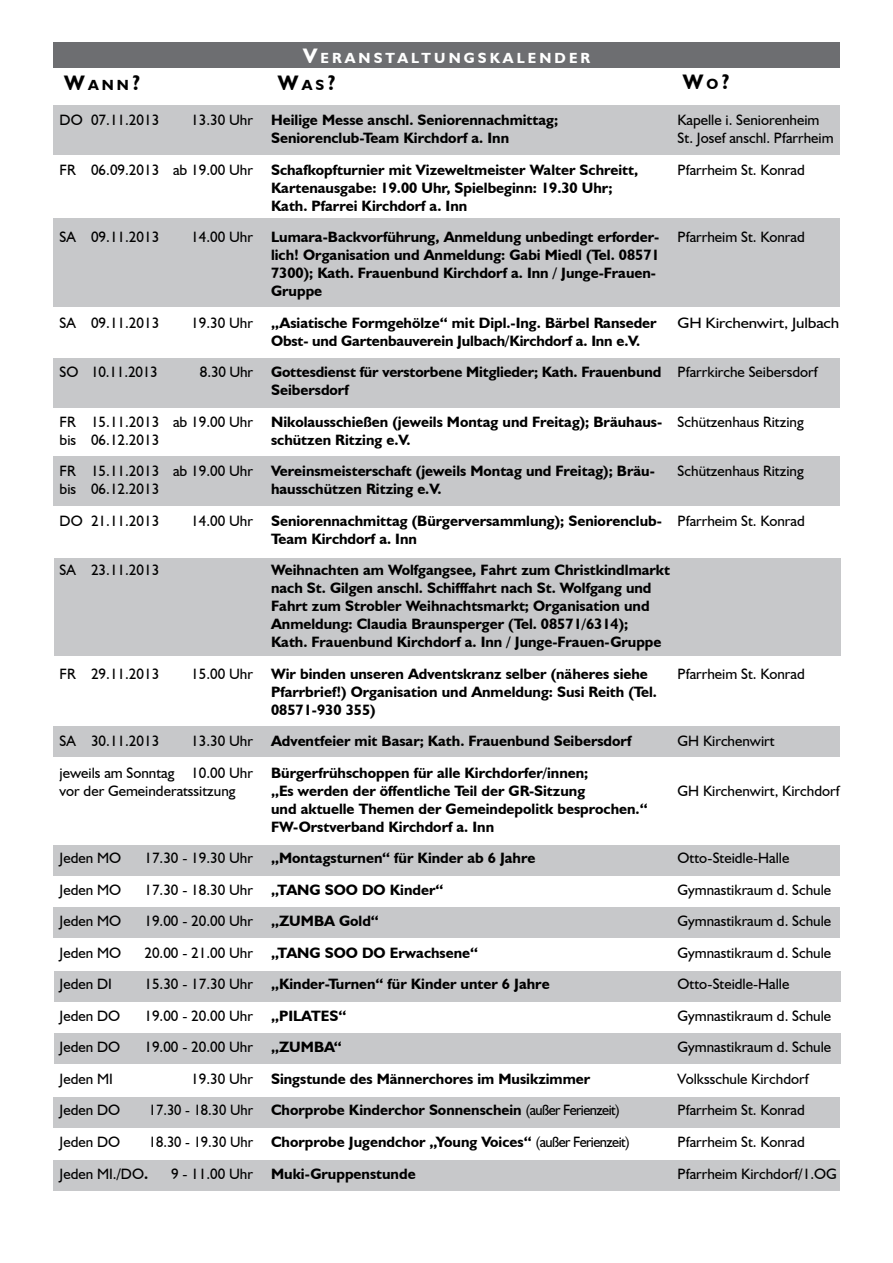
<style>
.page{position:relative;width:893px;height:1263px;background:#fff}
.page>*{position:absolute;margin:0;border:0;box-sizing:border-box;transform-origin:0 0}
.t1{font:700 21px "Humanist 521 BT";color:#000}
.t2{font:700 15px/18px "Humanist 521 BT";color:#000}
.t3{font:15px/18px "Humanist 521 BT";color:#000}
.t4{font:15px "Humanist 521 BT";letter-spacing:-.04em;color:#000;scale:.96 1}
.t5{font:15px "Humanist 521 BT";color:#000;scale:1.12 1}
.t6{font:700 14.7px "Humanist 521 BT";letter-spacing:.215em;color:#fff}
.t7{font:700 14.7px "Humanist 521 BT";color:#000}
.s1{font-size:21px}
.s2{font-size:14.7px}
.s3{font-weight:400}
.s4{font-weight:700}
</style>
<div class="page">
<div style="left:54px;top:105px;width:786px;height:49px;background:#c7c8ca"></div>
<div style="left:54px;top:456px;width:786px;height:49px;background:#c7c8ca"></div>
<div style="left:54px;top:726px;width:786px;height:31px;background:#c7c8ca"></div>
<div style="left:53px;top:845px;width:786px;height:31px;background:#c7c8ca"></div>
<div style="left:54px;top:907px;width:786px;height:30px;background:#c7c8ca"></div>
<div style="left:54px;top:971px;width:786px;height:31px;background:#c7c8ca"></div>
<div style="left:54px;top:1033px;width:786px;height:31px;background:#c7c8ca"></div>
<div style="left:54px;top:1097px;width:786px;height:31px;background:#c7c8ca"></div>
<div style="left:54px;top:1160px;width:786px;height:31px;background:#c7c8ca"></div>
<div style="left:54px;top:358px;width:786px;height:49px;background:#c7c8ca"></div>
<div style="left:54px;top:219px;width:786px;height:88px;background:#c7c8ca"></div>
<div style="left:54px;top:43px;width:786px;height:25px;background:#6d6e71"></div>
<div style="left:54px;top:558px;width:786px;height:98px;background:#c7c8ca"></div>
<p class="t6" style="left:303px;top:49px;width:289px"><span class="s1">V</span>ERANSTALTUNGSKALENDER</p>
<h1 class="t1" style="left:278px;top:69px;width:59px">W<span class="s2">AS</span>?</h1>
<h1 class="t1" style="left:683px;top:69px;width:49px">W<span class="s2">O</span>?</h1>
<p class="t7" style="left:64px;top:76px;width:78px"><span class="s1">W</span>ANN<span class="s1">?</span></p>
<p class="t3" style="left:60px;top:111px;width:101px">DO 07.11.2013</p>
<p class="t2" style="left:191px;top:111px;width:368px"><span class="s3">13.30 Uhr</span> Heilige Messe anschl. Seniorennachmittag;</p>
<p class="t3" style="left:678px;top:111px;width:143px">Kapelle i. Seniorenheim</p>
<p class="t2" style="left:271px;top:129px;width:240px">Seniorenclub-Team Kirchdorf a. Inn</p>
<p class="t3" style="left:678px;top:129px;width:158px">St. Josef anschl. Pfarrheim</p>
<p class="t2" style="left:60px;top:160px;width:580px"><span class="s3">FR 06.09.2013 ab 19.00 Uhr</span> Schafkopfturnier mit Vizeweltmeister Walter Schreitt,</p>
<p class="t3" style="left:678px;top:160px;width:129px">Pfarrheim St. Konrad</p>
<p class="t2" style="left:271px;top:178px;width:343px">Kartenausgabe: 19.00 Uhr, Spielbeginn: 19.30 Uhr;<br>Kath. Pfarrei Kirchdorf a. Inn</p>
<p class="t3" style="left:60px;top:228px;width:101px">SA 09.11.2013</p>
<p class="t2" style="left:191px;top:228px;width:615px"><span class="s3">14.00 Uhr</span> Lumara-Backvorführung, Anmeldung unbedingt erforder- <span class="s3">Pfarrheim St. Konrad</span></p>
<p class="t2" style="left:271px;top:246px;width:390px">lich! Organisation und Anmeldung: Gabi Miedl (Tel. 08571</p>
<p class="t2" style="left:271px;top:264px;width:386px">7300); Kath. Frauenbund Kirchdorf a. Inn / Junge-Frauen-</p>
<p class="t2" style="left:282px;top:282px;width:42px">ruppe</p>
<p class="t3" style="left:60px;top:313px;width:101px">SA 09.11.2013</p>
<p class="t2" style="left:191px;top:313px;width:467px"><span class="s3">19.30 Uhr</span> „Asiatische Formgehölze“ mit Dipl.-Ing. Bärbel Ranseder</p>
<p class="t5" style="left:678px;top:313px;width:146px">GH Kirchenwirt, Julbach</p>
<p class="t2" style="left:271px;top:331px;width:371px">Obst- und Gartenbauverein Julbach/Kirchdorf a. Inn e.V.</p>
<p class="t3" style="left:60px;top:363px;width:100px">SO 10.11.2013</p>
<p class="t2" style="left:271px;top:363px;width:548px;text-indent:-71px"><span class="s3">8.30 Uhr</span> Gottesdienst für verstorbene Mitglieder; Kath. Frauenbund <span class="s3">Pfarrkirche Seibersdorf<br></span>Seibersdorf</p>
<p class="t3" style="left:60px;top:412px;width:746px">FR 15.11.2013 ab 19.00 Uhr <span class="s4">Nikolausschießen (jeweils Montag und Freitag); Bräuhaus-</span> Schützenhaus Ritzing bis 06.12.2013</p>
<p class="t2" style="left:60px;top:424px;width:597px;line-height:31.5px;text-indent:212px">schützen Ritzing e.V.<br><span class="s3">FR 15.11.2013 ab 19.00 Uhr</span> Vereinsmeisterschaft (jeweils Montag und Freitag); Bräu-</p>
<p class="t3" style="left:678px;top:462px;width:128px">Schützenhaus Ritzing</p>
<p class="t3" style="left:60px;top:480px;width:101px">bis 06.12.2013</p>
<p class="t2" style="left:271px;top:480px;width:172px">hausschützen Ritzing e.V.</p>
<p class="t3" style="left:60px;top:511px;width:101px">DO 21.11.2013</p>
<p class="t2" style="left:271px;top:511px;width:535px;text-indent:-80px"><span class="s3">14.00 Uhr</span> Seniorennachmittag (Bürgerversammlung); Seniorenclub- <span class="s3">Pfarrheim St. Konrad<br></span>Team Kirchdorf a. Inn</p>
<p class="t3" style="left:60px;top:561px;width:101px">SA 23.11.2013</p>
<p class="t2" style="left:271px;top:561px;width:401px">Weihnachten am Wolfgangsee, Fahrt zum Christkindlmarkt</p>
<p class="t2" style="left:271px;top:579px;width:382px">nach St. Gilgen anschl. Schifffahrt nach St. Wolfgang und</p>
<p class="t2" style="left:271px;top:597px;width:380px">Fahrt zum Strobler Weihnachtsmarkt; Organisation und</p>
<p class="t2" style="left:282px;top:615px;width:348px">nmeldung: Claudia Braunsperger (Tel. 08571/6314);</p>
<p class="t2" style="left:271px;top:633px;width:392px">Kath. Frauenbund Kirchdorf a. Inn / Junge-Frauen-Gruppe</p>
<p class="t3" style="left:60px;top:664px;width:101px">FR 29.11.2013</p>
<p class="t2" style="left:191px;top:664px;width:458px"><span class="s3">15.00 Uhr</span> Wir binden unseren Adventskranz selber (näheres siehe</p>
<p class="t3" style="left:678px;top:664px;width:129px">Pfarrheim St. Konrad</p>
<p class="t2" style="left:271px;top:682px;width:387px">Pfarrbrief!) Organisation und Anmeldung: Susi Reith (Tel.<br>08571-930 355)</p>
<p class="t3" style="left:60px;top:732px;width:101px">SA 30.11.2013</p>
<p class="t2" style="left:191px;top:732px;width:442px"><span class="s3">13.30 Uhr</span> Adventfeier mit Basar; Kath. Frauenbund Seibersdorf</p>
<p class="t3" style="left:678px;top:732px;width:99px">GH Kirchenwirt</p>
<p class="t3" style="left:60px;top:763px;width:530px">jeweils am Sonntag 10.00 Uhr <span class="s4">Bürgerfrühschoppen für alle Kirchdorfer/innen; </span>vor der Gemeinderatssitzung</p>
<p class="t2" style="left:271px;top:781px;width:316px">„Es werden der öffentliche Teil der GR-Sitzung</p>
<p class="t3" style="left:678px;top:781px;width:164px">GH Kirchenwirt, Kirchdorf</p>
<p class="t2" style="left:271px;top:799px;width:378px">und aktuelle Themen der Gemeindepolitk besprochen.“<br>FW-Orstverband Kirchdorf a. Inn</p>
<p class="t3" style="left:60px;top:849px;width:63px">Jeden MO</p>
<p class="t2" style="left:144px;top:849px;width:393px"><span class="s3">17.30 - 19.30 Uhr</span> „Montagsturnen“ für Kinder ab 6 Jahre</p>
<p class="t3" style="left:678px;top:849px;width:113px">Otto-Steidle-Halle</p>
<p class="t3" style="left:60px;top:880px;width:63px">Jeden MO</p>
<p class="t2" style="left:144px;top:880px;width:301px"><span class="s3">17.30 - 18.30 Uhr</span> „TANG SOO DO Kinder“</p>
<p class="t3" style="left:678px;top:880px;width:155px">Gymnastikraum d. Schule</p>
<p class="t3" style="left:60px;top:912px;width:63px">Jeden MO</p>
<p class="t3" style="left:144px;top:912px;width:236px">19.00 - 20.00 Uhr <span class="s4">„ZUMBA Gold“</span></p>
<p class="t3" style="left:678px;top:912px;width:155px">Gymnastikraum d. Schule</p>
<p class="t3" style="left:60px;top:943px;width:63px">Jeden MO</p>
<p class="t2" style="left:144px;top:943px;width:335px"><span class="s3">20.00 - 21.00 Uhr</span> „TANG SOO DO Erwachsene“</p>
<p class="t3" style="left:678px;top:943px;width:155px">Gymnastikraum d. Schule</p>
<p class="t3" style="left:60px;top:975px;width:54px">Jeden DI</p>
<p class="t2" style="left:144px;top:975px;width:407px"><span class="s3">15.30 - 17.30 Uhr</span> „Kinder-Turnen“ für Kinder unter 6 Jahre</p>
<p class="t3" style="left:678px;top:975px;width:113px">Otto-Steidle-Halle</p>
<p class="t3" style="left:60px;top:1006px;width:62px">Jeden DO</p>
<p class="t3" style="left:144px;top:1006px;width:204px">19.00 - 20.00 Uhr <span class="s4">„Pilates“</span></p>
<p class="t3" style="left:678px;top:1006px;width:155px">Gymnastikraum d. Schule</p>
<p class="t3" style="left:60px;top:1038px;width:62px">Jeden DO</p>
<p class="t3" style="left:144px;top:1038px;width:199px">19.00 - 20.00 Uhr <span class="s4">„ZUMBA“</span></p>
<p class="t3" style="left:678px;top:1038px;width:155px">Gymnastikraum d. Schule</p>
<p class="t3" style="left:60px;top:1069px;width:55px">Jeden MI</p>
<p class="t2" style="left:191px;top:1069px;width:401px"><span class="s3">19.30 Uhr</span> Singstunde des Männerchores im Musikzimmer</p>
<p class="t3" style="left:678px;top:1069px;width:133px">Volksschule Kirchdorf</p>
<p class="t3" style="left:60px;top:1101px;width:62px">Jeden DO</p>
<p class="t4" style="left:149px;top:1101px;width:492px">17.30 - 18.30 Uhr <span class="s4">Chorprobe Kinderchor Sonnenschein</span> (außer Ferienzeit)</p>
<p class="t3" style="left:678px;top:1101px;width:129px">Pfarrheim St. Konrad</p>
<p class="t3" style="left:60px;top:1132px;width:62px">Jeden DO</p>
<p class="t2" style="left:149px;top:1132px;width:482px"><span class="s3">18.30 - 19.30 Uhr</span> Chorprobe Jugendchor „Young Voices“ <span class="s3">(außer Ferienzeit)</span></p>
<p class="t3" style="left:678px;top:1132px;width:129px">Pfarrheim St. Konrad</p>
<p class="t3" style="left:60px;top:1164px;width:90px">Jeden MI./DO<span class="s4">.</span></p>
<p class="t2" style="left:171px;top:1164px;width:246px"><span class="s3">9 - 11.00 Uhr</span> Muki-Gruppenstunde</p>
<p class="t3" style="left:678px;top:1164px;width:161px">Pfarrheim Kirchdorf/1.OG</p>
</div>
